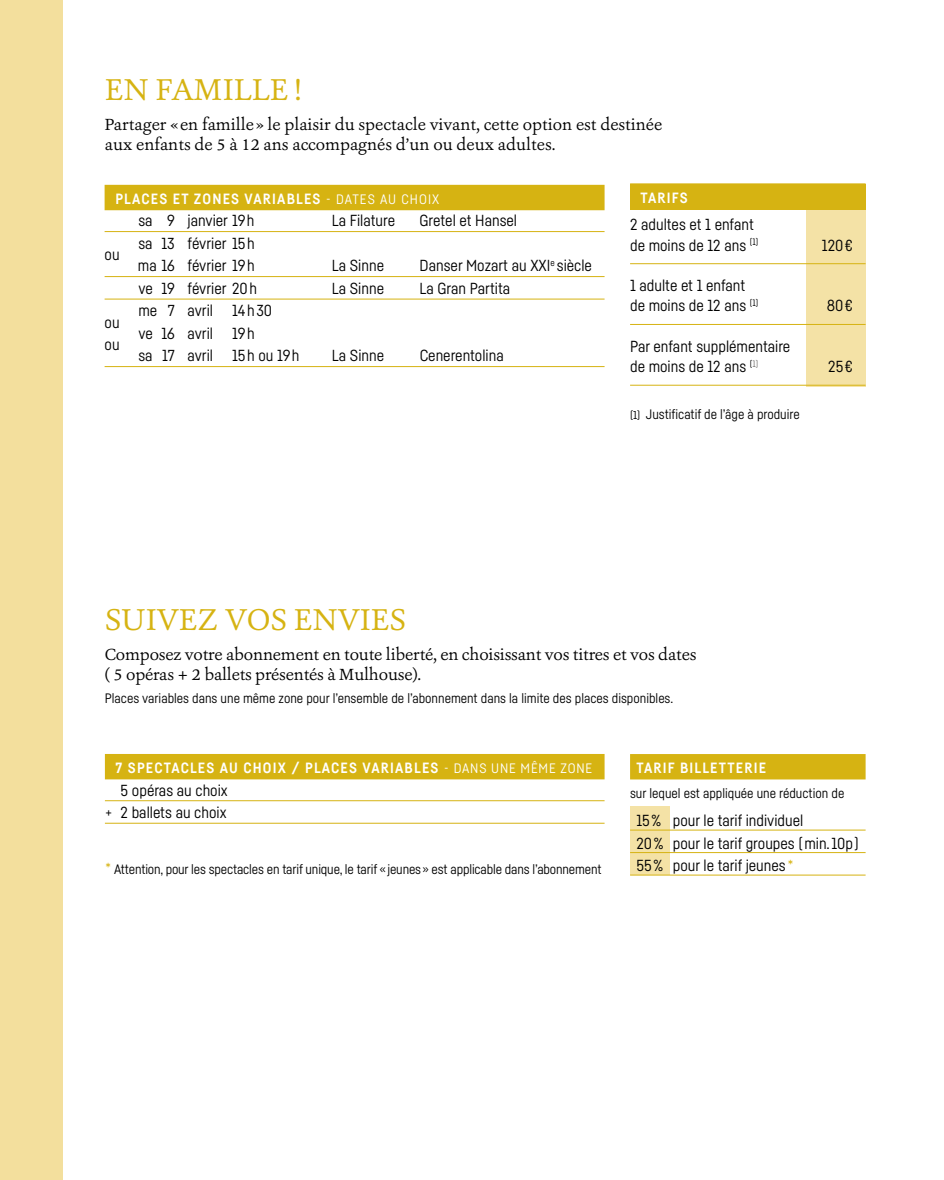
<style>
.page{position:relative;width:944px;height:1180px;background:#fff}
.page>*{position:absolute;margin:0;border:0;box-sizing:border-box;transform-origin:0 0}
.t1{font:31.5px "Ashbury";letter-spacing:.005em;color:#d6b312}
.t2{font:16.88px/20.2px "Ashbury";letter-spacing:-.01em;color:#000}
.t3{font:15.75px/20.2px "Fabrikat";color:#000}
.t4{font:700 14.62px "Fabrikat";letter-spacing:.08em;color:#fff}
.t5{font:13.5px "Fabrikat";color:#000}
.s1{font-weight:400;font-size:13.5px}
.s2{font-size:11.25px}
.s3{font-size:15.75px;color:#d6b312}
.s4{color:#d6b312}
</style>
<div class="page">
<div style="left:105px;top:185px;width:500px;height:25px;background:#d6b312"></div>
<hr style="left:105px;top:231px;width:500px;height:1px;background:#d6b312">
<hr style="left:105px;top:276px;width:500px;height:1px;background:#d6b312">
<hr style="left:105px;top:299px;width:500px;height:1px;background:#d6b312">
<hr style="left:105px;top:366px;width:500px;height:1px;background:#d6b312">
<div style="left:806px;top:210px;width:60px;height:176px;background:#f4e2a6"></div>
<div style="left:630px;top:185px;width:236px;height:25px;background:#d6b312"></div>
<div style="left:630px;top:183px;width:236px;height:26px;background:#d6b312"></div>
<hr style="left:630px;top:263px;width:236px;height:1px;background:#d6b312">
<hr style="left:630px;top:324px;width:236px;height:1px;background:#d6b312">
<hr style="left:630px;top:385px;width:236px;height:1px;background:#d6b312">
<div style="left:105px;top:754px;width:500px;height:25px;background:#d6b312"></div>
<hr style="left:105px;top:800px;width:500px;height:1px;background:#d6b312">
<hr style="left:105px;top:823px;width:500px;height:1px;background:#d6b312">
<div style="left:630px;top:806px;width:40px;height:68px;background:#f4e2a6"></div>
<div style="left:630px;top:754px;width:236px;height:25px;background:#d6b312"></div>
<hr style="left:630px;top:830px;width:236px;height:1px;background:#d6b312">
<hr style="left:630px;top:852px;width:236px;height:1px;background:#d6b312">
<hr style="left:630px;top:875px;width:236px;height:1px;background:#d6b312">
<div style="left:0;top:0;width:63px;height:1180px;background:#f3df9d"></div>
<h1 class="t1" style="left:105px;top:70px;width:199px">EN FAMILLE!</h1>
<p class="t2" style="left:105px;top:114px;width:559px">Partager « en famille » le plaisir du spectacle vivant, cette option est destinée aux enfants de 5 à 12 ans accompagnés d’un ou deux adultes.</p>
<p class="t4" style="left:115px;top:190px;width:325px">PLACES ET ZONES VARIABLES <span class="s1">- DATES AU CHOIX</span></p>
<p class="t3" style="left:138px;top:210px;width:118px">sa 9 janvier 19 h</p>
<p class="t3" style="left:332px;top:210px;width:65px">La Filature</p>
<p class="t3" style="left:420px;top:210px;width:99px">Gretel et Hansel</p>
<p class="t3" style="left:138px;top:233px;width:118px">sa 13 février 15 h</p>
<p class="t3" style="left:105px;top:244px;width:17px">ou</p>
<p class="t3" style="left:138px;top:255px;width:118px">ma 16 février 19 h</p>
<p class="t3" style="left:332px;top:255px;width:54px">La Sinne</p>
<p class="t3" style="left:420px;top:255px;width:174px">Danser Mozart au XXI<sup>e</sup> siècle</p>
<p class="t3" style="left:138px;top:278px;width:120px">ve 19 février 20 h</p>
<p class="t3" style="left:332px;top:278px;width:54px">La Sinne</p>
<p class="t3" style="left:420px;top:278px;width:92px">La Gran Partita</p>
<p class="t3" style="left:138px;top:300px;width:135px">me 7 avril 14 h 30</p>
<p class="t3" style="left:105px;top:312px;width:17px">ou</p>
<p class="t3" style="left:138px;top:323px;width:118px">ve 16 avril 19 h</p>
<p class="t3" style="left:105px;top:334px;width:17px">ou</p>
<p class="t3" style="left:138px;top:345px;width:163px">sa 17 avril 15 h ou 19 h</p>
<p class="t3" style="left:332px;top:345px;width:54px">La Sinne</p>
<p class="t3" style="left:420px;top:345px;width:86px">Cenerentolina</p>
<p class="t4" style="left:640px;top:188px;width:49px">TARIFS</p>
<p class="t3" style="left:630px;top:214px;width:130px">2 adultes et 1 enfant de moins de 12 ans <sup>(1)</sup></p>
<p class="t3" style="left:630px;top:275px;width:130px">1 adulte et 1 enfant de moins de 12 ans <sup>(1)</sup></p>
<p class="t3" style="left:630px;top:336px;width:162px">Par enfant supplémentaire de moins de 12 ans <sup>(</sup><sup>1)</sup></p>
<p class="t5" style="left:630px;top:406px;width:171px"><span class="s2">(1)</span> Justificatif de l’âge à produire</p>
<p class="t3" style="left:822px;top:234px;width:32px">120 €</p>
<p class="t3" style="left:827px;top:295px;width:28px">80 €</p>
<p class="t3" style="left:828px;top:356px;width:26px">25 €</p>
<h1 class="t1" style="left:105px;top:599px;width:303px">SUIVEZ VOS ENVIES</h1>
<p class="t2" style="left:105px;top:644px;width:593px">Composez votre abonnement en toute liberté, en choisissant vos titres et vos dates ( 5 opéras + 2 ballets présentés à Mulhouse).</p>
<p class="t5" style="left:105px;top:690px;width:570px">Places variables dans une même zone pour l’ensemble de l’abonnement dans la limite des places disponibles.</p>
<p class="t4" style="left:116px;top:759px;width:478px">7 SPECTACLES AU CHOIX / PLACES VARIABLES <span class="s1">- DANS UNE MÊME ZONE</span></p>
<p class="t3" style="left:105px;top:778px;width:124px;line-height:22.5px;text-align:right">5 opéras au choix<br>+ 2 ballets au choix</p>
<p class="t5" style="left:105px;top:861px;width:498px"><span class="s3">*</span> Attention, pour les spectacles en tarif unique, le tarif « jeunes » est applicable dans l’abonnement</p>
<p class="t4" style="left:636px;top:759px;width:131px">TARIF BILLETTERIE</p>
<p class="t5" style="left:630px;top:785px;width:216px">sur lequel est appliquée une réduction de</p>
<p class="t3" style="left:636px;top:809px;width:224px;line-height:22.5px">15 % pour le tarif individuel<br>20 % pour le tarif groupes ( min. 10p )<br>55 % pour le tarif jeunes <span class="s4">*</span></p>
</div>
